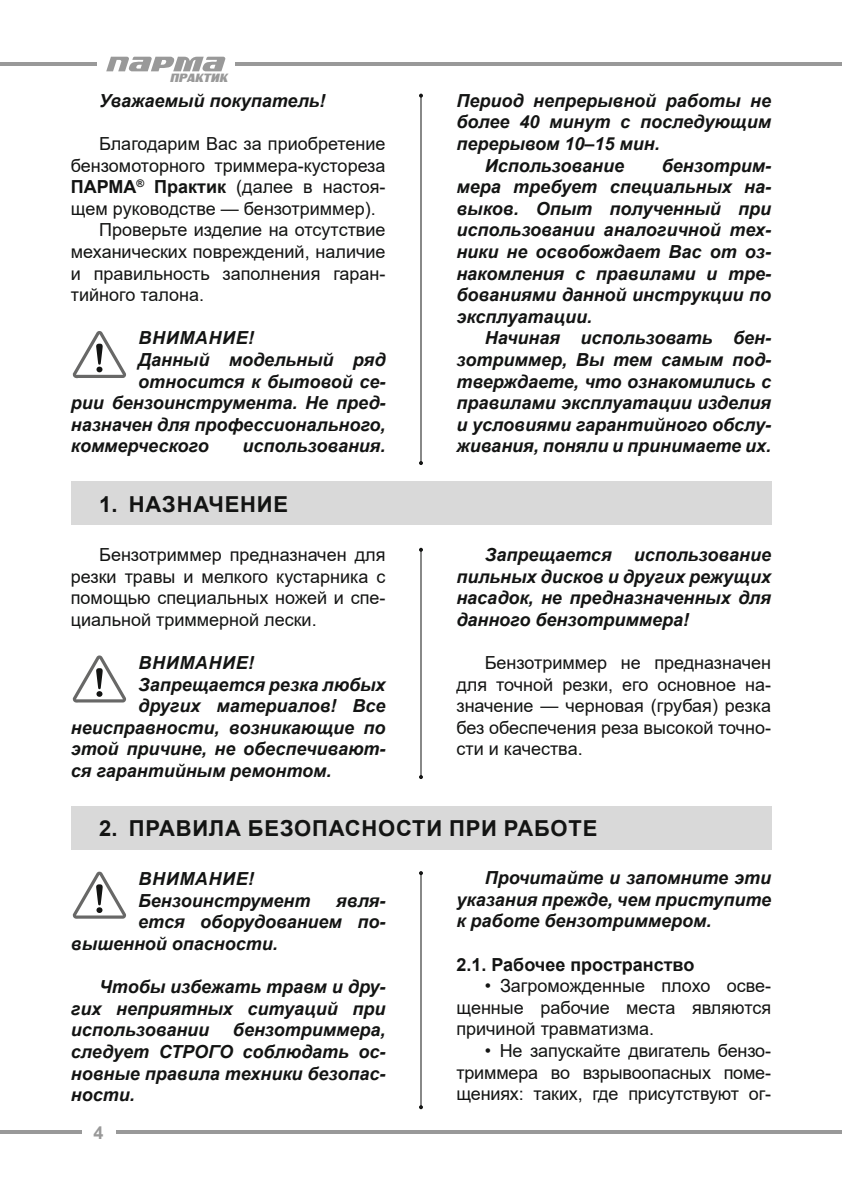
<style>
.page{position:relative;width:842px;height:1191px;background:#fff}
.page>*{position:absolute;margin:0;border:0;box-sizing:border-box;transform-origin:0 0}
.t1{font:700 22px "Arial";letter-spacing:.035em;color:#131413}
.t2{font:italic 700 18px/21.6px "Arial";color:#131413;text-align:justify}
.t3{font:18px/21.6px "Arial";color:#131413;text-align:justify}
.t4{font:700 18px "Arial";color:#131413}
.t5{font:italic 700 18px "Arial";letter-spacing:.035em;color:#131413}
.t6{font:700 18px "Arial";color:#999}
.t7{font:italic 12px "Black Grotesk C";color:#999}
.s1{font-weight:700}
</style>
<div class="page">
<hr style="left:235px;top:62px;width:607px;height:4px;background:#999">
<hr style="left:116px;top:1130px;width:726px;height:4px;background:#999">
<hr style="left:0;top:62px;width:96px;height:4px;background:#999">
<hr style="left:0;top:1130px;width:81px;height:4px;background:#999">
<svg style="left:106px;top:57px;width:120px;height:14px"></svg>
<svg style="left:73px;top:331px;width:53px;height:47px"></svg>
<svg style="left:73px;top:655px;width:53px;height:47px"></svg>
<hr style="left:420px;top:96px;width:1px;height:367px;background:#131413">
<svg style="left:419px;top:94px;width:4px;height:4px"></svg>
<svg style="left:419px;top:461px;width:4px;height:4px"></svg>
<div style="left:71px;top:482px;width:700px;height:43px;background:#d9d9d9"></div>
<hr style="left:420px;top:550px;width:1px;height:227px;background:#131413">
<svg style="left:419px;top:548px;width:4px;height:4px"></svg>
<svg style="left:419px;top:775px;width:4px;height:4px"></svg>
<svg style="left:73px;top:871px;width:53px;height:47px"></svg>
<div style="left:71px;top:806px;width:700px;height:43px;background:#d9d9d9"></div>
<hr style="left:420px;top:873px;width:1px;height:234px;background:#131413">
<svg style="left:419px;top:871px;width:4px;height:4px"></svg>
<svg style="left:419px;top:1105px;width:4px;height:4px"></svg>
<p class="t7" style="left:170px;top:71px;width:59px">ПРАKТИK</p>
<p class="t2" style="left:99px;top:90px;width:228px">Уважаемый покупатель!</p>
<p class="t3" style="left:99px;top:133px;width:288px">Благодарим Вас за приобретение</p>
<p class="t3" style="left:71px;top:154px;width:316px">бензомоторного триммера-кустореза</p>
<p class="t3" style="left:71px;top:176px;width:316px"><span class="s1">ПАРМА</span><sup>®</sup> <span class="s1">Практик</span> (далее в настоя-</p>
<p class="t3" style="left:71px;top:197px;width:306px">щем руководстве — бензотриммер).</p>
<p class="t3" style="left:99px;top:219px;width:288px">Проверьте изделие на отсутствие</p>
<p class="t3" style="left:71px;top:241px;width:316px">механических повреждений, наличие</p>
<p class="t3" style="left:71px;top:262px;width:316px">и правильность заполнения гаран-</p>
<p class="t3" style="left:71px;top:284px;width:135px">тийного талона.</p>
<p class="t5" style="left:139px;top:326px;width:117px">ВНИМАНИЕ!</p>
<p class="t2" style="left:138px;top:349px;width:249px">Данный модельный ряд</p>
<p class="t2" style="left:138px;top:371px;width:249px">относится к бытовой се-</p>
<p class="t2" style="left:71px;top:393px;width:316px">рии бензоинструмента. Не пред-</p>
<p class="t2" style="left:71px;top:414px;width:316px">назначен для профессионального,</p>
<p class="t2" style="left:71px;top:436px;width:139px">коммерческого</p>
<p class="t2" style="left:243px;top:436px;width:144px">использования.</p>
<p class="t1" style="left:99px;top:488px;width:190px">1. НАЗНАЧЕНИЕ</p>
<p class="t3" style="left:71px;top:543px;width:316px;text-indent:28px">Бензотриммер предназначен для резки травы и мелкого кустарника с помощью специальных ножей и спе&shy;циальной триммерной лески.</p>
<p class="t5" style="left:139px;top:650px;width:117px">ВНИМАНИЕ!</p>
<p class="t2" style="left:138px;top:674px;width:249px">Запрещается резка любых</p>
<p class="t2" style="left:138px;top:695px;width:249px">других материалов! Все</p>
<p class="t2" style="left:71px;top:717px;width:316px">неисправности, возникающие по</p>
<p class="t2" style="left:71px;top:739px;width:316px">этой причине, не обеспечивают-</p>
<p class="t2" style="left:71px;top:760px;width:262px">ся гарантийным ремонтом.</p>
<p class="t2" style="left:456px;top:90px;width:316px">Период непрерывной работы не</p>
<p class="t2" style="left:456px;top:112px;width:316px">более 40 минут с последующим</p>
<p class="t2" style="left:456px;top:133px;width:205px">перерывом 10–15 мин.</p>
<p class="t2" style="left:485px;top:155px;width:141px">Использование</p>
<p class="t2" style="left:456px;top:155px;width:316px;text-indent:205px">бензотрим&shy;мера требует специальных на&shy;выков. Опыт полученный при использовании аналогичной тех&shy;ники не освобождает Вас от оз&shy;накомления с правилами и тре&shy;бованиями данной инструкции по эксплуатации.</p>
<p class="t2" style="left:456px;top:328px;width:316px;text-indent:28px">Начиная использовать бен&shy;зотриммер, Вы тем самым под&shy;тверждаете, что ознакомились с правилами эксплуатации изделия и условиями гарантийного обслу&shy;живания, поняли и принимаете их.</p>
<p class="t2" style="left:456px;top:544px;width:316px;text-indent:28px">Запрещается использование пильных дисков и других режущих насадок, не предназначенных для данного бензотриммера!</p>
<p class="t3" style="left:456px;top:651px;width:316px;text-indent:28px">Бензотриммер не предназначен для точной резки, его основное на&shy;значение — черновая (грубая) резка без обеспечения реза высокой точно&shy;сти и качества.</p>
<p class="t1" style="left:99px;top:812px;width:500px">2. ПРАВИЛА БЕЗОПАСНОСТИ ПРИ РАБОТЕ</p>
<p class="t2" style="left:456px;top:867px;width:316px;text-indent:28px">Прочитайте и запомните эти указания прежде, чем приступите к работе бензотриммером.</p>
<p class="t4" style="left:456px;top:951px;width:239px">2.1. Рабочее пространство</p>
<p class="t3" style="left:456px;top:975px;width:316px;text-indent:28px">• Загроможденные плохо осве&shy;щенные рабочие места являются причиной травматизма.</p>
<p class="t3" style="left:456px;top:1039px;width:316px;text-indent:28px">• Не запускайте двигатель бензо&shy;триммера во взрывоопасных поме&shy;щениях: таких, где присутствуют ог-</p>
<p class="t2" style="left:138px;top:868px;width:174px">ВНИМАНИЕ!<br>Бензоинструмент</p>
<p class="t2" style="left:336px;top:890px;width:51px">явля-</p>
<p class="t2" style="left:138px;top:911px;width:249px">ется оборудованием по-</p>
<p class="t2" style="left:71px;top:933px;width:208px">вышенной опасности.</p>
<p class="t2" style="left:71px;top:976px;width:316px;text-indent:28px">Чтобы избежать травм и дру&shy;гих неприятных ситуаций при использовании</p>
<p class="t2" style="left:71px;top:1019px;width:316px;text-indent:162px">бензотриммера, следует СТРОГО соблюдать ос&shy;новные правила техники безопас&shy;ности.</p>
<p class="t6" style="left:93px;top:1119px;width:12px">4</p>
</div>
